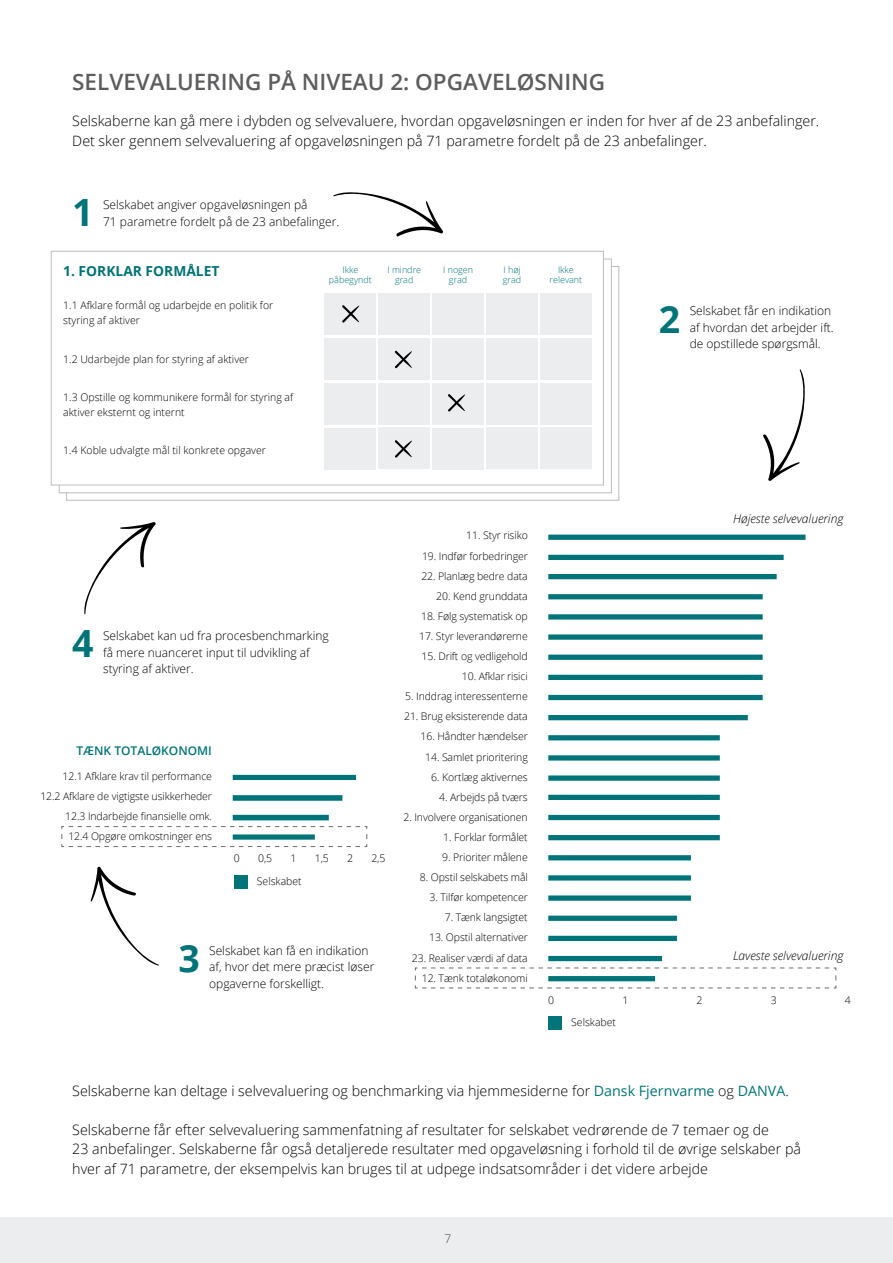
<style>
.page{position:relative;width:893px;height:1263px;background:#fff}
.page>*{position:absolute;margin:0;border:0;box-sizing:border-box;transform-origin:0 0}
.t1{font:700 37.5px "Open Sans";color:#007478}
.t2{font:600 22.5px "Open Sans";color:#5d5d60}
.t3{font:300 14.25px/19.5px "Open Sans";color:#000}
.t4{font:700 13.8px "Open Sans";color:#007478}
.t5{font:300 12px/16.5px "Open Sans";color:#000}
.t6{font:italic 300 12px "Open Sans";color:#000}
.t7{font:600 12px "Open Sans";color:#007478}
.t8{font:300 12px "Open Sans";color:#4d4d4f}
.t9{font:300 10.5px/20.1px "Open Sans";letter-spacing:-.01em;color:#000}
.t10{font:300 9px/10.1px "Open Sans";color:#007478;text-align:center}
.s1{font-weight:400;color:#007478}
</style>
<div class="page">
<div style="left:0;top:1217px;width:893px;height:46px;background:#ebedee"></div>
<svg style="left:333px;top:192px;width:110px;height:45px"></svg>
<svg style="left:763px;top:369px;width:42px;height:112px"></svg>
<svg style="left:90px;top:866px;width:69px;height:100px"></svg>
<svg style="left:84px;top:522px;width:72px;height:92px"></svg>
<div style="left:66px;top:266px;width:553px;height:234px;background:#fff;border:1px solid #bdbdbd"></div>
<div style="left:59px;top:259px;width:553px;height:234px;background:#fff;border:1px solid #bdbdbd"></div>
<div style="left:51px;top:251px;width:553px;height:234px;background:#fff;border:1px solid #bdbdbd"></div>
<div style="left:325px;top:293px;width:51px;height:42px;background:#ebedee"></div>
<div style="left:325px;top:383px;width:51px;height:42px;background:#ebedee"></div>
<div style="left:325px;top:338px;width:51px;height:42px;background:#ebedee"></div>
<div style="left:325px;top:428px;width:51px;height:42px;background:#ebedee"></div>
<div style="left:432px;top:293px;width:52px;height:42px;background:#ebedee"></div>
<div style="left:432px;top:383px;width:52px;height:42px;background:#ebedee"></div>
<div style="left:432px;top:338px;width:52px;height:42px;background:#ebedee"></div>
<div style="left:432px;top:428px;width:52px;height:42px;background:#ebedee"></div>
<div style="left:378px;top:293px;width:52px;height:42px;background:#ebedee"></div>
<div style="left:378px;top:383px;width:52px;height:41px;background:#ebedee"></div>
<div style="left:378px;top:338px;width:52px;height:42px;background:#ebedee"></div>
<div style="left:378px;top:427px;width:52px;height:42px;background:#ebedee"></div>
<div style="left:486px;top:293px;width:52px;height:42px;background:#ebedee"></div>
<div style="left:486px;top:383px;width:52px;height:41px;background:#ebedee"></div>
<div style="left:486px;top:338px;width:52px;height:42px;background:#ebedee"></div>
<div style="left:486px;top:427px;width:52px;height:42px;background:#ebedee"></div>
<div style="left:540px;top:293px;width:52px;height:42px;background:#ebedee"></div>
<div style="left:540px;top:383px;width:52px;height:41px;background:#ebedee"></div>
<div style="left:540px;top:338px;width:52px;height:42px;background:#ebedee"></div>
<div style="left:540px;top:427px;width:52px;height:42px;background:#ebedee"></div>
<svg style="left:342px;top:305px;width:18px;height:18px"></svg>
<svg style="left:395px;top:350px;width:17px;height:19px"></svg>
<svg style="left:448px;top:394px;width:17px;height:18px"></svg>
<svg style="left:395px;top:440px;width:17px;height:18px"></svg>
<svg style="left:548px;top:535px;width:257px;height:427px"></svg>
<div style="left:548px;top:1016px;width:14px;height:14px;background:#007478"></div>
<div style="left:234px;top:875px;width:13px;height:13px;background:#007478"></div>
<svg style="left:415px;top:967px;width:422px;height:22px"></svg>
<svg style="left:61px;top:775px;width:307px;height:72px"></svg>
<h2 class="t2" style="left:72px;top:66px;width:534px">SELVEVALUERING PÅ NIVEAU 2: OPGAVELØSNING</h2>
<h3 class="t3" style="left:72px;top:111px;width:748px">Selskaberne kan gå mere i dybden og selvevaluere, hvordan opgaveløsningen er inden for hver af de 23 anbefalinger.<br>Det sker gennem selvevaluering af opgaveløsningen på 71 parametre fordelt på de 23 anbefalinger.</h3>
<h1 class="t1" style="left:72px;top:186px;width:23px">1</h1>
<p class="t5" style="left:103px;top:196px;width:238px">Selskabet angiver opgaveløsningen på<br>71 parametre fordelt på de 23 anbefalinger.</p>
<h3 class="t4" style="left:63px;top:262px;width:158px">1. FORKLAR FORMÅLET</h3>
<p class="t10" style="left:329px;top:264px;width:44px">Ikke påbegyndt</p>
<p class="t10" style="left:387px;top:264px;width:35px">I mindre grad</p>
<p class="t10" style="left:443px;top:264px;width:32px">I nogen grad</p>
<p class="t10" style="left:503px;top:264px;width:20px;text-align:left">I høj grad</p>
<p class="t10" style="left:550px;top:264px;width:34px">Ikke relevant</p>
<p class="t9" style="left:63px;top:298px;width:212px;line-height:15.1px">1.1 Afklare formål og udarbejde en politik for styring af aktiver</p>
<p class="t9" style="left:63px;top:349px;width:187px">1.2 Udarbejde plan for styring af aktiver</p>
<p class="t9" style="left:63px;top:389px;width:232px;line-height:15.1px">1.3 Opstille og kommunikere formål for styring af aktiver eksternt og internt</p>
<p class="t9" style="left:63px;top:439px;width:204px">1.4 Koble udvalgte mål til konkrete opgaver</p>
<h1 class="t1" style="left:72px;top:617px;width:23px">4</h1>
<p class="t5" style="left:103px;top:627px;width:227px">Selskabet kan ud fra procesbenchmarking få mere nuanceret input til udvikling af styring af aktiver.</p>
<p class="t7" style="left:76px;top:742px;width:137px">TÆNK TOTALØKONOMI</p>
<p class="t9" style="left:40px;top:765px;width:173px;text-align:right">12.1 Afklare krav til performance 12.2 Afklare de vigtigste usikkerheder 12.3 Indarbejde finansielle omk.<br>12.4 Opgøre omkostninger ens</p>
<p class="t9" style="left:234px;top:848px;width:7px">0</p>
<p class="t9" style="left:258px;top:848px;width:16px">0,5</p>
<p class="t9" style="left:291px;top:848px;width:7px">1</p>
<p class="t9" style="left:315px;top:848px;width:16px">1,5</p>
<p class="t9" style="left:347px;top:848px;width:7px">2</p>
<p class="t9" style="left:371px;top:848px;width:16px">2,5</p>
<p class="t9" style="left:257px;top:871px;width:46px">Selskabet</p>
<h1 class="t1" style="left:178px;top:932px;width:23px">3</h1>
<p class="t5" style="left:209px;top:942px;width:167px">Selskabet kan få en indikation af, hvor det mere præcist løser opgaverne forskelligt.</p>
<p class="t9" style="left:466px;top:525px;width:63px">11. Styr risiko</p>
<p class="t9" style="left:422px;top:545px;width:107px">19. Indfør forbedringer</p>
<p class="t9" style="left:421px;top:565px;width:108px">22. Planlæg bedre data</p>
<p class="t9" style="left:436px;top:586px;width:93px">20. Kend grunddata</p>
<p class="t9" style="left:421px;top:606px;width:108px">18. Følg systematisk op</p>
<p class="t9" style="left:419px;top:626px;width:110px">17. Styr leverandørerne</p>
<p class="t9" style="left:422px;top:646px;width:108px">15. Drift og vedligehold</p>
<p class="t9" style="left:462px;top:666px;width:67px">10. Afklar risici</p>
<p class="t9" style="left:405px;top:686px;width:124px">5. Inddrag interessenterne</p>
<p class="t9" style="left:404px;top:706px;width:125px">21. Brug eksisterende data</p>
<p class="t9" style="left:421px;top:726px;width:109px">16. Håndter hændelser</p>
<p class="t9" style="left:425px;top:746px;width:104px">14. Samlet prioritering</p>
<p class="t9" style="left:431px;top:766px;width:98px">6. Kortlæg aktivernes</p>
<p class="t9" style="left:439px;top:786px;width:90px">4. Arbejds på tværs</p>
<p class="t9" style="left:403px;top:807px;width:126px">2. Involvere organisationen</p>
<p class="t9" style="left:443px;top:827px;width:86px">1. Forklar formålet</p>
<p class="t9" style="left:442px;top:847px;width:87px">9. Prioriter målene</p>
<p class="t9" style="left:420px;top:867px;width:109px">8. Opstil selskabets mål</p>
<p class="t9" style="left:429px;top:887px;width:100px">3. Tilfør kompetencer</p>
<p class="t9" style="left:445px;top:907px;width:85px">7. Tænk langsigtet</p>
<p class="t9" style="left:429px;top:927px;width:100px">13. Opstil alternativer</p>
<p class="t9" style="left:412px;top:947px;width:117px">23. Realiser værdi af data</p>
<p class="t9" style="left:422px;top:967px;width:108px">12. Tænk totaløkonomi</p>
<h1 class="t1" style="left:659px;top:292px;width:23px">2</h1>
<p class="t5" style="left:690px;top:302px;width:146px">Selskabet får en indikation af hvordan det arbejder ift. de opstillede spørgsmål.</p>
<p class="t6" style="left:733px;top:510px;width:112px">Højeste selvevaluering</p>
<p class="t6" style="left:733px;top:947px;width:112px">Laveste selvevaluering</p>
<p class="t9" style="left:548px;top:990px;width:7px">0</p>
<p class="t9" style="left:622px;top:990px;width:7px">1</p>
<p class="t9" style="left:697px;top:990px;width:7px">2</p>
<p class="t9" style="left:771px;top:990px;width:7px">3</p>
<p class="t9" style="left:845px;top:990px;width:7px">4</p>
<p class="t9" style="left:571px;top:1012px;width:46px">Selskabet</p>
<h3 class="t3" style="left:72px;top:1080px;width:718px">Selskaberne kan deltage i selvevaluering og benchmarking via hjemmesiderne for <span class="s1">Dansk Fjernvarme</span> og <span class="s1">DANVA</span>.</h3>
<p class="t3" style="left:72px;top:1119px;width:730px">Selskaberne får efter selvevaluering sammenfatning af resultater for selskabet vedrørende de 7 temaer og de<br>23 anbefalinger. Selskaberne får også detaljerede resultater med opgaveløsning i forhold til de øvrige selskaber på hver af 71 parametre, der eksempelvis kan bruges til at udpege indsatsområder i det videre arbejde</p>
<p class="t8" style="left:445px;top:1230px;width:8px">7</p>
</div>
